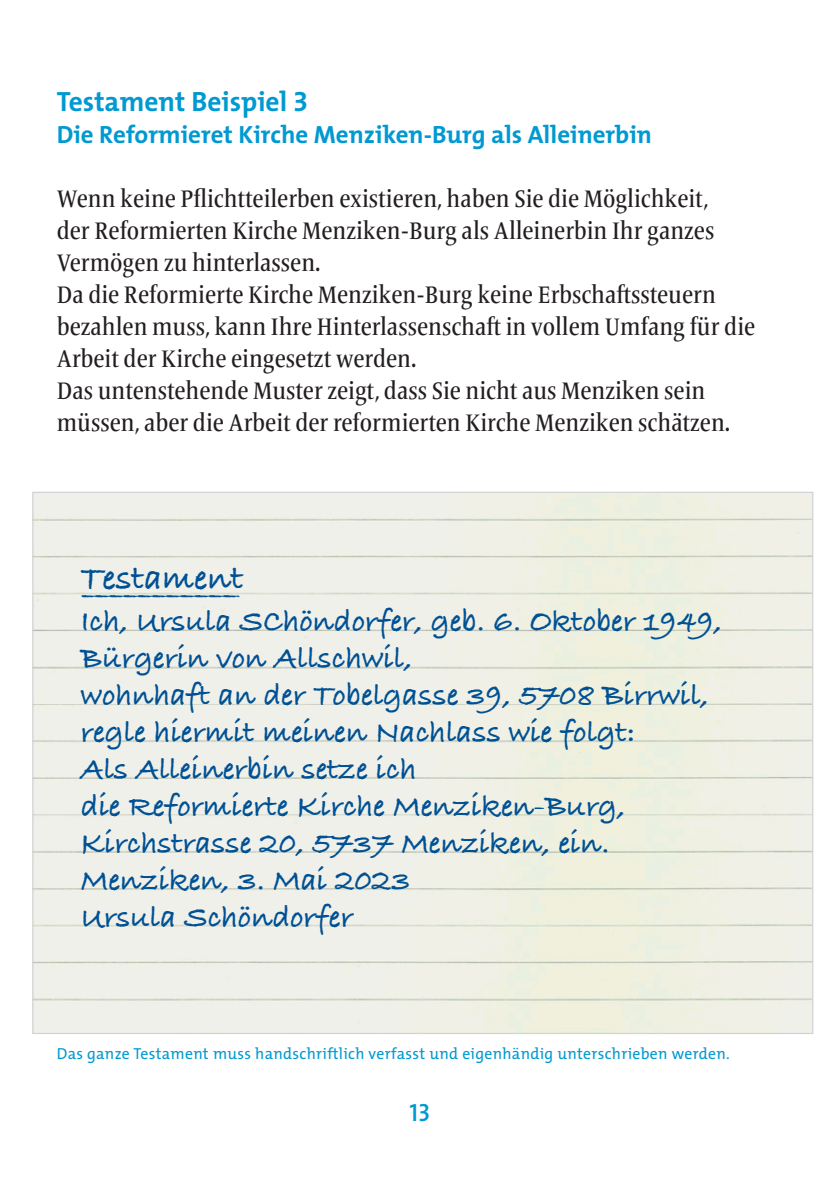
<style>
.page{position:relative;width:840px;height:1191px;background:#fff}
.page>*{position:absolute;margin:0;border:0;box-sizing:border-box;transform-origin:0 0}
.Testamentschrift{font:700 36px "Bradley Hand ITCTT";color:#005194}
.Testamentschrift-2{font:700 32px "Bradley Hand ITCTT";color:#005194}
.Titel{font:700 28px "The Mix";color:#0099d1}
.Grundtext{font:500 condensed 25px/32px "Frutiger Serif LT Pro";color:#231f20}
.Grundtext_Untertitel{font:700 25px "The Mix";color:#0099d1}
.t1{font:25px "The Mix Semi Bold Caps";color:#0099d1}
.Legenden{font:16px "The Mix";letter-spacing:.02em;color:#0099d1}
.s1{font-family:"The Mix Bold Expert";font-weight:400}
</style>
<div class="page">
<p class="Titel" style="left:57px;top:78px;width:253px">Testament Beispiel <span class="s1">3</span></p>
<p class="Grundtext_Untertitel" style="left:57px;top:114px;width:596px">Die Reformieret Kirche Menziken-Burg als Alleinerbin</p>
<p class="Grundtext" style="left:57px;top:183px;width:653px">Wenn keine Pflichtteilerben existieren, haben Sie die Möglichkeit,</p>
<p class="Grundtext" style="left:57px;top:215px;width:658px">der Reformierten Kirche Menziken-Burg als Alleinerbin Ihr ganzes</p>
<p class="Grundtext" style="left:57px;top:247px;width:265px">Vermögen zu hinterlassen.</p>
<p class="Grundtext" style="left:57px;top:279px;width:660px">Da die Reformierte Kirche Menziken-Burg keine Erbschaftssteuern</p>
<p class="Grundtext" style="left:57px;top:311px;width:699px">bezahlen muss, kann Ihre Hinterlassenschaft in vollem Umfang für die<br>Arbeit der Kirche eingesetzt werden.</p>
<p class="Grundtext" style="left:57px;top:375px;width:649px">Das untenstehende Muster zeigt, dass Sie nicht aus Menziken sein</p>
<p class="Grundtext" style="left:57px;top:407px;width:674px">müssen, aber die Arbeit der reformierten Kirche Menziken schätzen.</p>
<p class="Testamentschrift" style="left:81px;top:550px;width:164px">Testament</p>
<p class="Testamentschrift" style="left:81px;top:566px;width:161px">–––––––––––</p>
<p class="Testamentschrift-2" style="left:81px;top:596px;width:642px">Ich, Ursula SChöndorfer, geb. 6. Oktober 1949,</p>
<p class="Testamentschrift-2" style="left:81px;top:633px;width:333px">Bürgerin von Allschwil,</p>
<p class="Testamentschrift-2" style="left:81px;top:670px;width:629px">wohnhaft an der Tobelgasse 39, 5708 Birrwil,</p>
<p class="Testamentschrift-2" style="left:81px;top:707px;width:555px">regle hiermit meinen Nachlass wie folgt:</p>
<p class="Testamentschrift-2" style="left:81px;top:744px;width:337px">Als Alleinerbin setze ich</p>
<p class="Testamentschrift-2" style="left:81px;top:781px;width:545px">die Reformierte Kirche Menziken-Burg,</p>
<p class="Testamentschrift-2" style="left:81px;top:818px;width:530px">Kirchstrasse 20, 5737 Menziken, ein.</p>
<p class="Testamentschrift-2" style="left:81px;top:855px;width:331px">Menziken, 3. Mai 2023</p>
<p class="Testamentschrift-2" style="left:81px;top:892px;width:273px">Ursula Schöndorfer</p>
<p class="Legenden" style="left:57px;top:1040px;width:674px">Das ganze Testament muss handschriftlich verfasst und eigenhändig unterschrieben werden.</p>
<p class="t1" style="left:409px;top:1092px;width:22px">13</p>
</div>
